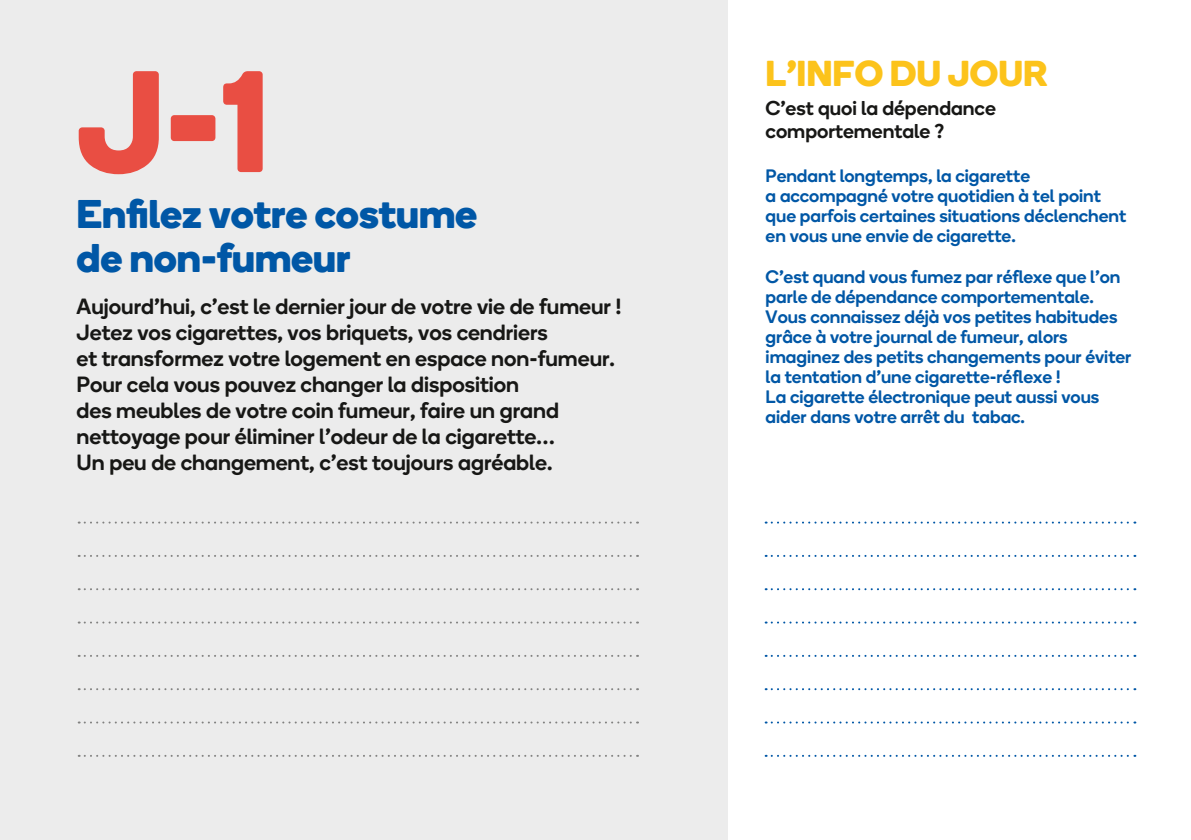
<style>
.page{position:relative;width:1191px;height:840px;background:#fff}
.page>*{position:absolute;margin:0;border:0;box-sizing:border-box;transform-origin:0 0}
.t1{font:700 144px "Boing";color:#e94e43}
.t2{font:700 40px/44px "Boing";color:#0057a6}
.t3{font:700 36px "Boing";color:#fcc31b}
.t4{font:500 22px/26px "Boing";color:#171715}
.t5{font:500 20px/23px "Boing";color:#171715}
.t6{font:500 18px/20px "Boing";color:#0057a6}
</style>
<div class="page">
<div style="left:0;top:0;width:727px;height:839px;background:#ececec"></div>
<svg style="left:765px;top:521px;width:370px;height:2px"></svg>
<svg style="left:765px;top:554px;width:370px;height:2px"></svg>
<svg style="left:765px;top:588px;width:370px;height:2px"></svg>
<svg style="left:765px;top:621px;width:370px;height:2px"></svg>
<svg style="left:765px;top:654px;width:370px;height:2px"></svg>
<svg style="left:765px;top:688px;width:370px;height:1px"></svg>
<svg style="left:765px;top:721px;width:370px;height:2px"></svg>
<svg style="left:765px;top:754px;width:370px;height:2px"></svg>
<svg style="left:79px;top:521px;width:559px;height:2px"></svg>
<svg style="left:79px;top:555px;width:559px;height:1px"></svg>
<svg style="left:79px;top:588px;width:559px;height:2px"></svg>
<svg style="left:79px;top:621px;width:559px;height:2px"></svg>
<svg style="left:79px;top:654px;width:559px;height:2px"></svg>
<svg style="left:79px;top:688px;width:559px;height:1px"></svg>
<svg style="left:79px;top:721px;width:559px;height:2px"></svg>
<svg style="left:79px;top:754px;width:559px;height:2px"></svg>
<h1 class="t1" style="left:77px;top:19px;width:196px">J-1</h1>
<h2 class="t2" style="left:77px;top:190px;width:402px">Enfilez votre costume de non-fumeur</h2>
<p class="t4" style="left:77px;top:292px;width:546px">Aujourd’hui, c’est le dernier jour de votre vie de fumeur !<br>Jetez vos cigarettes, vos briquets, vos cendriers<br>et transformez votre logement en espace non-fumeur.<br>Pour cela vous pouvez changer la disposition<br>des meubles de votre coin fumeur, faire un grand nettoyage pour éliminer l’odeur de la cigarette…<br>Un peu de changement, c’est toujours agréable.</p>
<h3 class="t3" style="left:765px;top:47px;width:283px">L’INFO DU JOUR</h3>
<p class="t5" style="left:765px;top:96px;width:232px">C’est quoi la dépendance comportementale ?</p>
<p class="t6" style="left:765px;top:165px;width:362px">Pendant longtemps, la cigarette<br>a accompagné votre quotidien à tel point que parfois certaines situations déclenchent en vous une envie de cigarette.</p>
<p class="t6" style="left:765px;top:265px;width:367px">C’est quand vous fumez par réflexe que l’on parle de dépendance comportementale.<br>Vous connaissez déjà vos petites habitudes grâce à votre journal de fumeur, alors imaginez des petits changements pour éviter la tentation d’une cigarette-réflexe !<br>La cigarette électronique peut aussi vous aider dans votre arrêt du tabac.</p>
</div>
